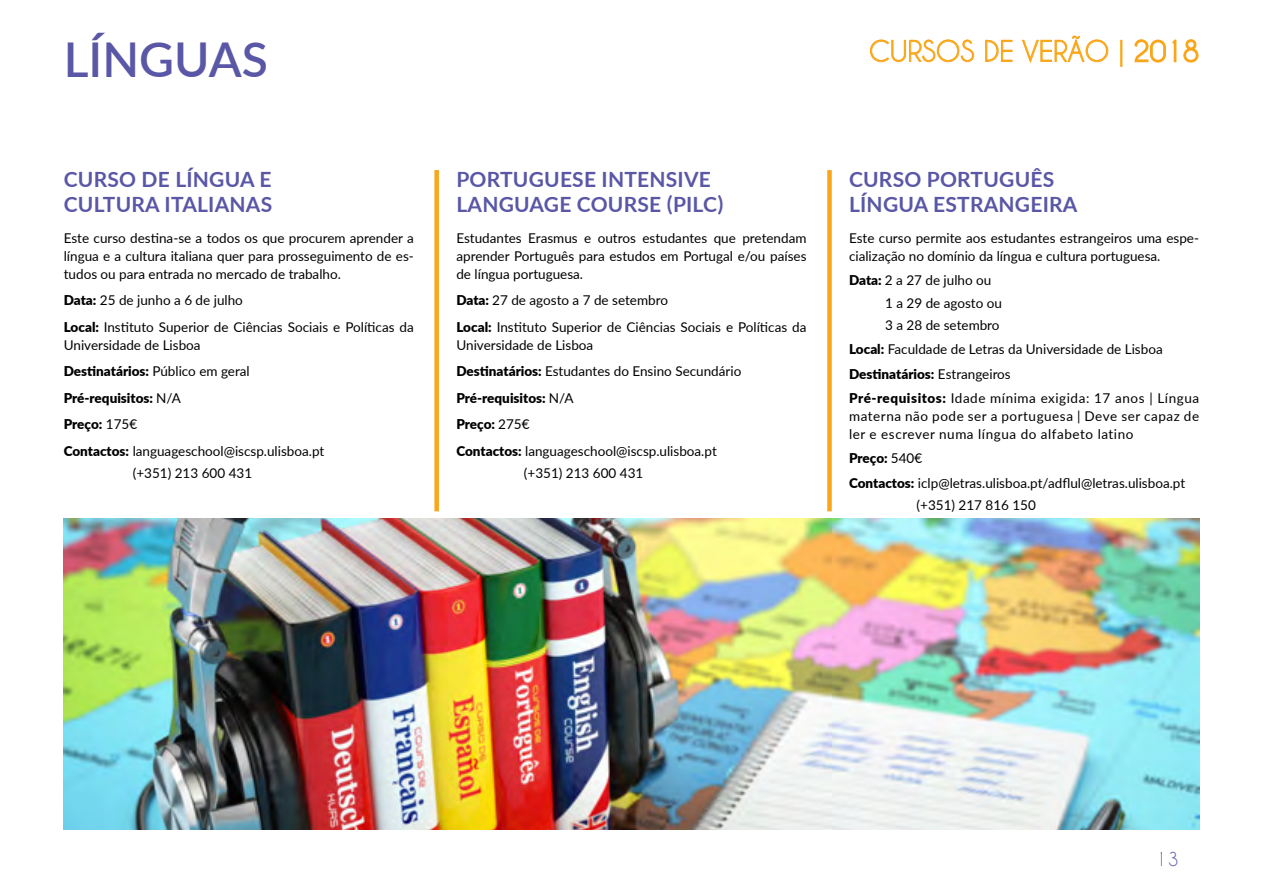
<style>
.page{position:relative;width:1263px;height:893px;background:#fff}
.page>*{position:absolute;margin:0;border:0;box-sizing:border-box;transform-origin:0 0}
.t1{font:600 48px "Lato";color:#5957a6}
.t2{font:27px "Caviar Dreams";color:#faa61a}
.t3{font:700 21px/25.2px "Lato";letter-spacing:.01em;color:#5957a6}
.t4{font:18px "Caviar Dreams";color:#5957a6}
.t5{font:13.5px/26.5px "Lato";color:#000}
.t6{font:13.5px/18px "Lato";letter-spacing:.04em;color:#000}
.s1{font-weight:900}
</style>
<div class="page">
<svg style="left:870px;top:39px;width:104px;height:24px"></svg>
<svg style="left:985px;top:40px;width:28px;height:22px"></svg>
<svg style="left:1022px;top:35px;width:86px;height:29px"></svg>
<div style="left:1120px;top:40px;width:2px;height:27px;border:1px solid #faa61a"></div>
<svg style="left:1134px;top:39px;width:65px;height:24px"></svg>
<div style="left:827px;top:170px;width:5px;height:341px;background:#faa61a"></div>
<div style="left:434px;top:170px;width:5px;height:341px;background:#faa61a"></div>
<img style="left:64px;top:519px;width:1135px;height:310px">
<h1 class="t1" style="left:64px;top:25px;width:206px">LÍNGUAS</h1>
<h3 class="t3" style="left:64px;top:166px;width:210px">CURSO DE LÍNGUA E<br>CULTURA ITALIANAS</h3>
<p class="t5" style="left:64px;top:228px;width:352px;line-height:18px;text-align:justify">Este curso destina-se a todos os que procurem aprender a língua e a cultura italiana quer para prosseguimento de es&shy;tudos ou para entrada no mercado de trabalho.</p>
<p class="t5" style="left:64px;top:287px;width:352px"><span class="s1">Data:</span> 25 de junho a 6 de julho<br><span class="s1">Local:</span> Instituto Superior de Ciências Sociais e Políticas da</p>
<p class="t5" style="left:64px;top:331px;width:262px">Universidade de Lisboa<br><span class="s1">Destinatários:</span> Público em geral<br><span class="s1">Pré-requisitos:</span> N/A<br><span class="s1">Preço:</span> 175€<br><span class="s1">Contactos:</span> languageschool@iscsp.ulisboa.pt</p>
<p class="t5" style="left:133px;top:459px;width:121px">(+351) 213 600 431</p>
<h3 class="t3" style="left:456px;top:166px;width:268px">PORTUGUESE INTENSIVE<br>LANGUAGE COURSE (PILC)</h3>
<p class="t5" style="left:456px;top:228px;width:352px;line-height:18px;text-align:justify">Estudantes Erasmus e outros estudantes que pretendam aprender Português para estudos em Portugal e/ou países de língua portuguesa.</p>
<p class="t5" style="left:456px;top:287px;width:352px"><span class="s1">Data:</span> 27 de agosto a 7 de setembro<br><span class="s1">Local:</span> Instituto Superior de Ciências Sociais e Políticas da</p>
<p class="t5" style="left:456px;top:331px;width:286px">Universidade de Lisboa<br><span class="s1">Destinatários:</span> Estudantes do Ensino Secundário<br><span class="s1">Pré-requisitos:</span> N/A<br><span class="s1">Preço:</span> 275€<br><span class="s1">Contactos:</span> languageschool@iscsp.ulisboa.pt</p>
<p class="t5" style="left:524px;top:459px;width:121px">(+351) 213 600 431</p>
<h2 class="t2" style="left:869px;top:35px;width:332px">CURSOS DE VERÃO | 2018</h2>
<h3 class="t3" style="left:849px;top:166px;width:230px">CURSO PORTUGUÊS<br>LÍNGUA ESTRANGEI RA</h3>
<p class="t5" style="left:849px;top:228px;width:352px;line-height:18px">Este curso permite aos estudantes estrangeiros uma espe&shy;cialização no domínio da língua e cultura portuguesa.</p>
<p class="t5" style="left:885px;top:269px;width:118px;line-height:22.2px;text-indent:-36px"><span class="s1">Data:</span> 2 a 27 de julho ou<br>1 a 29 de agosto ou<br>3 a 28 de setembro</p>
<p class="t5" style="left:849px;top:336px;width:352px;line-height:24.5px"><span class="s1">Local:</span> Faculdade de Letras da Universidade de Lisboa<br><span class="s1">Destinatários:</span> Estrangeiros<br><span class="s1">Pré-requisitos:</span> Idade mínima exigida: 17 anos | Língua</p>
<p class="t6" style="left:849px;top:406px;width:352px">materna não pode ser a portuguesa | Deve ser capaz de ler e escrever numa língua do alfabeto latino</p>
<p class="t5" style="left:849px;top:446px;width:338px;line-height:24.5px"><span class="s1">Preço:</span> 540€<br><span class="s1">Contactos:</span> iclp@letras.ulisboa.pt/adflul@letras.ulisboa.pt</p>
<p class="t5" style="left:916px;top:491px;width:121px">(+351) 217 816 150</p>
<h3 class="t4" style="left:1156px;top:848px;width:24px">13</h3>
</div>
